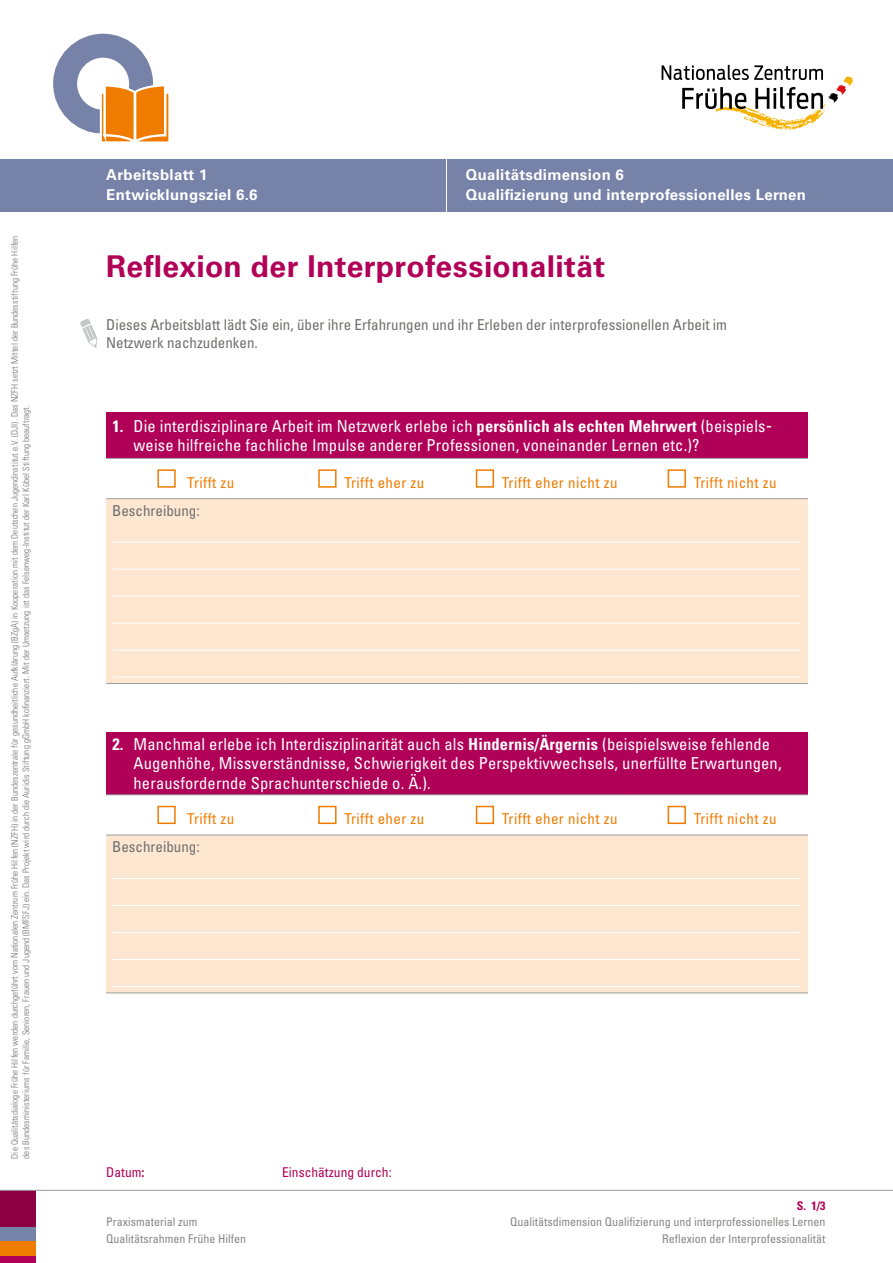
<style>
.page{position:relative;width:893px;height:1263px;background:#fff}
.page>*{position:absolute;margin:0;border:0;box-sizing:border-box;transform-origin:0 0}
.t1{font:700 30px "Univers LT Std";letter-spacing:.015em;color:#b10057}
.Tabelle_kopf{font:condensed 16.5px/19.5px "Univers LT Std";letter-spacing:.01em;color:#fff}
.p_tabelle{font:condensed 15px/18px "Univers LT Std";color:#6f6f6e}
.p_Tabelle_orange{font:condensed 15px "Univers LT Std";letter-spacing:.025em;color:#ef7c00}
.p_Bold_10_13_weiss{font:700 15px/19.5px "Univers LT Std";letter-spacing:.02em;color:#fff}
.t2{font:condensed 13.5px "Univers LT Std";color:#b10057}
.p_57_Con_8_11_Pt{font:condensed 12px/16.5px "Univers LT Std";color:#878786;text-align:right}
.t3{font:700 condensed 12px "Univers LT Std";color:#b10057}
.t4{font:300 condensed 9px/11.2px "Univers LT Std";letter-spacing:.01em;color:#6f6f6e}
.s1{font-weight:700}
</style>
<div class="page">
<div style="left:0;top:1255px;width:35px;height:8px;background:#b10057"></div>
<div style="left:0;top:1191px;width:35px;height:36px;background:#8d0044"></div>
<div style="left:0;top:1227px;width:35px;height:14px;background:#7782a8"></div>
<div style="left:0;top:1241px;width:35px;height:14px;background:#ef7c00"></div>
<div style="left:0;top:159px;width:893px;height:53px;background:#7782a8"></div>
<hr style="left:446px;top:147px;width:1px;height:74px;background:#fff">
<hr style="left:0;top:1190px;width:893px;height:1px;background:#9c9d9d">
<div style="left:53px;top:34px;width:100px;height:100px;border:24px solid #7682a7;border-radius:50%"></div>
<svg style="left:98px;top:77px;width:71px;height:65px"></svg>
<svg style="left:80px;top:319px;width:17px;height:29px"></svg>
<div style="left:106px;top:412px;width:702px;height:46px;background:#b10057"></div>
<div style="left:106px;top:499px;width:702px;height:184px;background:#fde7d1"></div>
<hr style="left:106px;top:458px;width:176px;height:1px;background:#9c9d9d">
<hr style="left:282px;top:458px;width:175px;height:1px;background:#9c9d9d">
<hr style="left:457px;top:458px;width:175px;height:1px;background:#9c9d9d">
<hr style="left:632px;top:458px;width:176px;height:1px;background:#9c9d9d">
<hr style="left:106px;top:498px;width:176px;height:1px;background:#9c9d9d">
<hr style="left:282px;top:498px;width:175px;height:1px;background:#9c9d9d">
<hr style="left:457px;top:498px;width:175px;height:1px;background:#9c9d9d">
<hr style="left:632px;top:498px;width:176px;height:1px;background:#9c9d9d">
<hr style="left:106px;top:683px;width:176px;height:1px;background:#9c9d9d">
<hr style="left:282px;top:683px;width:175px;height:1px;background:#9c9d9d">
<hr style="left:457px;top:683px;width:175px;height:1px;background:#9c9d9d">
<hr style="left:632px;top:683px;width:176px;height:1px;background:#9c9d9d">
<div style="left:157px;top:469px;width:19px;height:19px;border:2px solid #ef7c00"></div>
<div style="left:318px;top:469px;width:19px;height:19px;border:2px solid #ef7c00"></div>
<div style="left:476px;top:469px;width:18px;height:19px;border:2px solid #ef7c00"></div>
<div style="left:668px;top:469px;width:18px;height:19px;border:2px solid #ef7c00"></div>
<hr style="left:112px;top:542px;width:688px;height:1px;background:#fff">
<hr style="left:112px;top:569px;width:688px;height:1px;background:#fff">
<hr style="left:112px;top:596px;width:688px;height:1px;background:#fff">
<hr style="left:112px;top:623px;width:688px;height:1px;background:#fff">
<hr style="left:112px;top:650px;width:688px;height:1px;background:#fff">
<hr style="left:112px;top:677px;width:688px;height:1px;background:#fff">
<svg style="left:662px;top:65px;width:191px;height:65px"></svg>
<div style="left:106px;top:732px;width:702px;height:63px;background:#b10057"></div>
<div style="left:106px;top:835px;width:702px;height:158px;background:#fde7d1"></div>
<hr style="left:106px;top:794px;width:176px;height:1px;background:#9c9d9d">
<hr style="left:282px;top:794px;width:175px;height:1px;background:#9c9d9d">
<hr style="left:457px;top:794px;width:175px;height:1px;background:#9c9d9d">
<hr style="left:632px;top:794px;width:176px;height:1px;background:#9c9d9d">
<hr style="left:106px;top:835px;width:176px;height:1px;background:#9c9d9d">
<hr style="left:282px;top:835px;width:175px;height:1px;background:#9c9d9d">
<hr style="left:457px;top:835px;width:175px;height:1px;background:#9c9d9d">
<hr style="left:632px;top:835px;width:176px;height:1px;background:#9c9d9d">
<hr style="left:106px;top:992px;width:176px;height:1px;background:#9c9d9d">
<hr style="left:282px;top:992px;width:175px;height:1px;background:#9c9d9d">
<hr style="left:457px;top:992px;width:175px;height:1px;background:#9c9d9d">
<hr style="left:632px;top:992px;width:176px;height:1px;background:#9c9d9d">
<div style="left:157px;top:806px;width:19px;height:18px;border:2px solid #ef7c00"></div>
<div style="left:318px;top:806px;width:19px;height:18px;border:2px solid #ef7c00"></div>
<div style="left:476px;top:806px;width:18px;height:18px;border:2px solid #ef7c00"></div>
<div style="left:668px;top:806px;width:18px;height:18px;border:2px solid #ef7c00"></div>
<hr style="left:112px;top:878px;width:688px;height:1px;background:#fff">
<hr style="left:112px;top:905px;width:688px;height:1px;background:#fff">
<hr style="left:112px;top:932px;width:688px;height:1px;background:#fff">
<hr style="left:112px;top:959px;width:688px;height:1px;background:#fff">
<hr style="left:112px;top:986px;width:688px;height:1px;background:#fff">
<p class="t4" style="left:9px;top:1158px;width:924px;rotate:-90deg">Die Qualitätsdialoge Frühe Hilfen werden durchgeführt vom Nationalen Zentrum Frühe Hilfen (NZFH) in der Bundeszentrale für gesundheitliche Aufklärung (BZgA) in Kooperation mit dem Deutschen Jugendinstitut e.V. (DJI). Das NZFH setzt Mittel der Bundesstiftung Frühe Hilfen des Bundesministeriums für Familie, Senioren, Frauen und Jugend (BMFSFJ) ein. Das Projekt wird durch die Auridis Stiftung gGmbH kofinanziert. Mit der Umsetzung ist das Felsenweg-Institut der Karl Kübel Stiftung beauftragt.</p>
<p class="p_Bold_10_13_weiss" style="left:106px;top:165px;width:153px">Arbeitsblatt 1<br>Entwicklungsziel 6.6</p>
<p class="p_Bold_10_13_weiss" style="left:466px;top:165px;width:160px">Qualitätsdimension 6</p>
<p class="p_Bold_10_13_weiss" style="left:466px;top:185px;width:342px">Qualifizierung und interprofessionelles Lernen</p>
<h1 class="t1" style="left:106px;top:249px;width:500px">Reflexion der Interprofessionalität</h1>
<p class="p_tabelle" style="left:106px;top:315px;width:622px">Dieses Arbeitsblatt lädt Sie ein, über ihre Erfahrungen und ihr Erleben der interprofessionellen Arbeit im<br>Netzwerk nachzudenken.</p>
<p class="Tabelle_kopf" style="left:134px;top:416px;width:640px;text-indent:-21px"><span class="s1">1.</span> Die interdisziplinare Arbeit im Netzwerk erlebe ich <span class="s1">persönlich als echten Mehrwert</span> (beispiels&shy;weise hilfreiche fachliche Impulse anderer Professionen, voneinander Lernen etc.)?</p>
<p class="p_Tabelle_orange" style="left:187px;top:473px;width:49px">Trifft zu</p>
<p class="p_Tabelle_orange" style="left:344px;top:473px;width:81px">Trifft eher zu</p>
<p class="p_Tabelle_orange" style="left:502px;top:473px;width:117px">Trifft eher nicht zu</p>
<p class="p_Tabelle_orange" style="left:694px;top:473px;width:84px">Trifft nicht zu</p>
<p class="p_tabelle" style="left:112px;top:501px;width:89px">Beschreibung:</p>
<p class="Tabelle_kopf" style="left:134px;top:734px;width:650px;text-indent:-21px"><span class="s1">2.</span> Manchmal erlebe ich Interdisziplinarität auch als <span class="s1">Hindernis/Ärgernis</span> (beispielsweise fehlende<br>Augenhöhe, Missverständnisse, Schwierigkeit des Perspektivwechsels, unerfüllte Erwartungen, herausfordernde Sprachunterschiede o. Ä.).</p>
<p class="p_Tabelle_orange" style="left:187px;top:809px;width:49px">Trifft zu</p>
<p class="p_Tabelle_orange" style="left:344px;top:809px;width:81px">Trifft eher zu</p>
<p class="p_Tabelle_orange" style="left:502px;top:809px;width:117px">Trifft eher nicht zu</p>
<p class="p_Tabelle_orange" style="left:694px;top:809px;width:84px">Trifft nicht zu</p>
<p class="p_tabelle" style="left:112px;top:837px;width:89px">Beschreibung:</p>
<h3 class="t2" style="left:106px;top:1163px;width:40px">Datum<span class="s1">:</span></h3>
<h3 class="t2" style="left:282px;top:1163px;width:111px">Einschätzung durch:</h3>
<p class="p_57_Con_8_11_Pt" style="left:106px;top:1213px;width:141px;text-align:left">Praxismaterial zum<br>Qualitätsrahmen Frühe Hilfen</p>
<h3 class="t3" style="left:797px;top:1198px;width:30px">S. 1/3</h3>
<h3 class="p_57_Con_8_11_Pt" style="left:510px;top:1213px;width:317px">Qualitätsdimension Qualifizierung und interprofessionelles Lernen<br>Reflexion der Interprofessionalität</h3>
</div>
